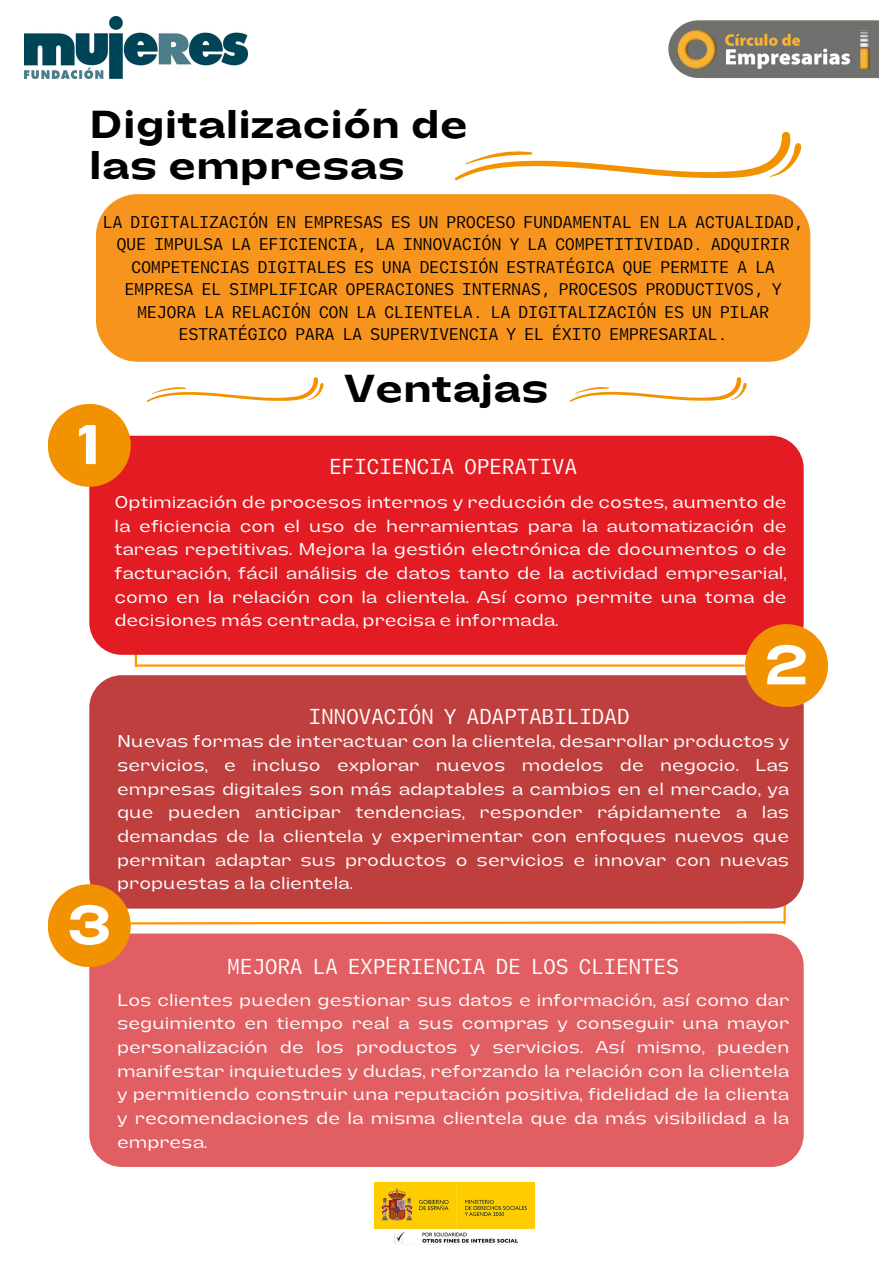
<style>
.page{position:relative;width:893px;height:1264px;background:#fff}
.page>*{position:absolute;margin:0;border:0;box-sizing:border-box;transform-origin:0 0}
.t1{font:700 expanded 55.2px "Lazord";color:#fff}
.t2{font:700 expanded 39px/40.5px "Lazord";color:#000}
.t3{font:21.3px "Lazord Mono";letter-spacing:-.02em;color:#fff}
.t4{font:expanded 16.95px/23.7px "Lazord";color:#fff;text-align:justify}
.t5{font:16.8px/22.5px "Lazord Mono";letter-spacing:-.02em;color:#000;text-align:center}
</style>
<div class="page">
<svg style="left:134px;top:655px;width:5px;height:13px"></svg>
<div style="left:89px;top:435px;width:714px;height:220px;background:#e31b22;border-radius:32px"></div>
<div style="left:48px;top:404px;width:83px;height:83px;background:#f39200;border-radius:50%"></div>
<img style="left:25px;top:16px;width:223px;height:62px">
<img style="left:668px;top:20px;width:212px;height:59px">
<div style="left:96px;top:194px;width:713px;height:168px;background:#f7941d"></div>
<svg style="left:455px;top:131px;width:347px;height:50px"></svg>
<svg style="left:146px;top:377px;width:178px;height:25px"></svg>
<svg style="left:569px;top:377px;width:178px;height:25px"></svg>
<hr style="left:137px;top:664px;width:606px;height:2px;background:#f90">
<svg style="left:89px;top:697px;width:698px;height:228px"></svg>
<div style="left:89px;top:675px;width:714px;height:233px;background:#bf3e3e;border-radius:32px"></div>
<div style="left:744px;top:624px;width:83px;height:83px;background:#f39200;border-radius:50%"></div>
<div style="left:89px;top:933px;width:714px;height:233px;background:#e15e62;border-radius:32px"></div>
<div style="left:48px;top:884px;width:83px;height:83px;background:#f39200;border-radius:50%"></div>
<img style="left:374px;top:1182px;width:160px;height:61px">
<p class="t2" style="left:89px;top:105px;width:380px">Digitalización de las empresas</p>
<h1 class="t5" style="left:102px;top:210px;width:702px">LA DIGITALIZACIÓN EN EMPRESAS ES UN PROCESO FUNDAMENTAL EN LA ACTUALIDAD, QUE IMPULSA LA EFICIENCIA, LA INNOVACIÓN Y LA COMPETITIVIDAD. ADQUIRIR COMPETENCIAS DIGITALES ES UNA DECISIÓN ESTRATÉGICA QUE PERMITE A LA EMPRESA EL SIMPLIFICAR OPERACIONES INTERNAS, PROCESOS PRODUCTIVOS, Y MEJORA LA RELACIÓN CON LA CLIENTELA. LA DIGITALIZACIÓN ES UN PILAR ESTRATÉGICO PARA LA SUPERVIVENCIA Y EL ÉXITO EMPRESARIAL.</h1>
<p class="t1" style="left:78px;top:417px;width:25px">1</p>
<p class="t2" style="left:344px;top:368px;width:206px">Ventajas</p>
<h1 class="t3" style="left:329px;top:453px;width:250px">EFICIENCIA OPERATIVA</h1>
<p class="t4" style="left:114px;top:490px;width:673px">Optimización de procesos internos y reducción de costes, aumento de la eficiencia con el uso de herramientas para la automatización de tareas repetitivas. Mejora la gestión electrónica de documentos o de facturación, fácil análisis de datos tanto de la actividad empresarial, como en la relación con la clientela. Así como permite una toma de decisiones más centrada, precisa e informada.</p>
<p class="t3" style="left:308px;top:702px;width:322px">INNOVACIÓN Y ADAPTABILIDAD</p>
<p class="t1" style="left:762px;top:637px;width:48px">2</p>
<h2 class="t4" style="left:117px;top:729px;width:673px">Nuevas formas de interactuar con la clientela, desarrollar productos y servicios, e incluso explorar nuevos modelos de negocio. Las empresas digitales son más adaptables a cambios en el mercado, ya que pueden anticipar tendencias, responder rápidamente a las demandas de la clientela y experimentar con enfoques nuevos que permitan adaptar sus productos o servicios e innovar con nuevas propuestas a la clientela.</h2>
<p class="t1" style="left:66px;top:897px;width:47px">3</p>
<h2 class="t3" style="left:227px;top:952px;width:453px">MEJORA LA EXPERIENCIA DE LOS CLIENTES</h2>
<p class="t4" style="left:117px;top:987px;width:673px">Los clientes pueden gestionar sus datos e información, así como dar seguimiento en tiempo real a sus compras y conseguir una mayor personalización de los productos y servicios. Así mismo, pueden manifestar inquietudes y dudas, reforzando la relación con la clientela y permitiendo construir una reputación positiva, fidelidad de la clienta y recomendaciones de la misma clientela que da más visibilidad a la empresa.</p>
</div>
